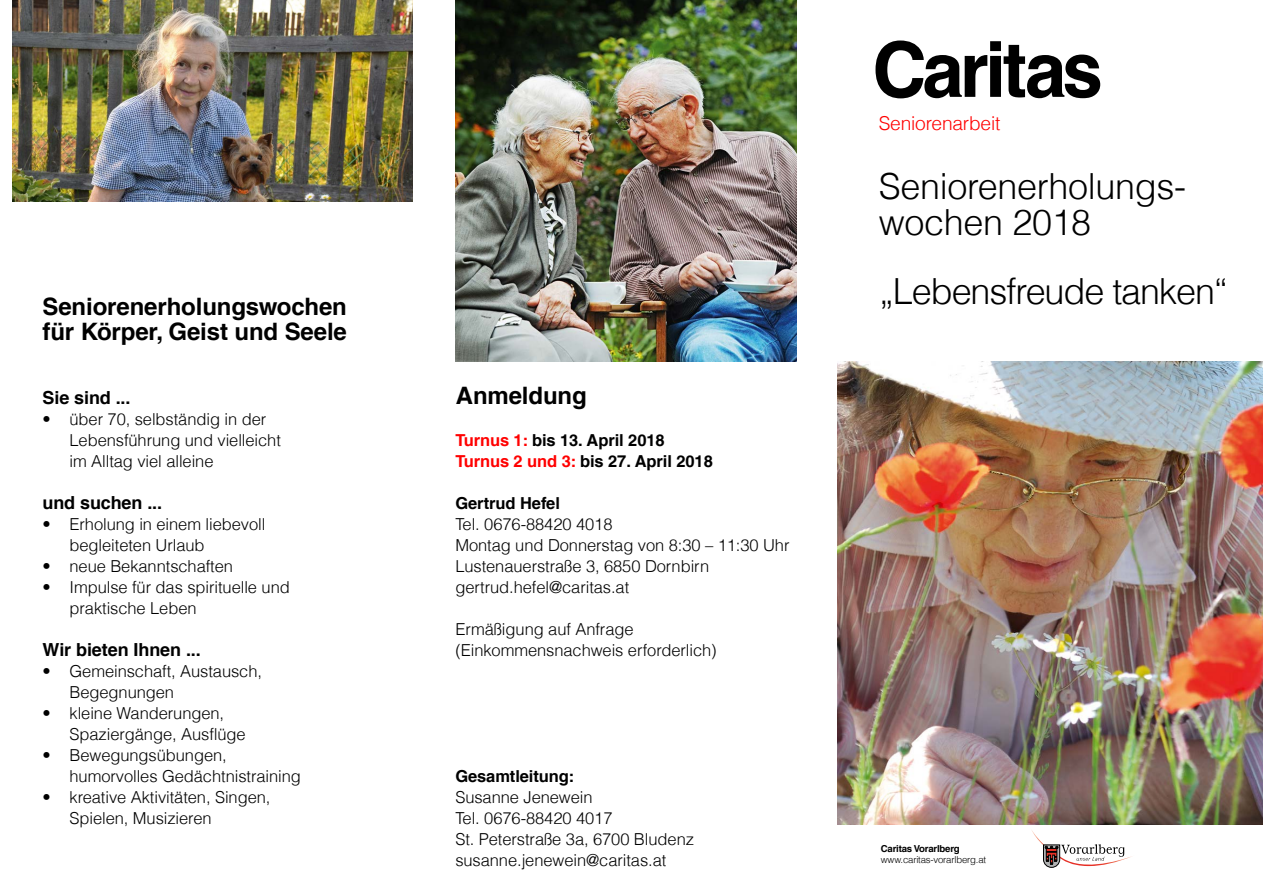
<style>
.page{position:relative;width:1263px;height:893px;background:#fff}
.page>*{position:absolute;margin:0;border:0;box-sizing:border-box;transform-origin:0 0}
.t1{font:300 36px/36px "Helvetica LT Com";letter-spacing:-.01em;color:#000}
.t2{font:300 36px "Helvetica LT Com";letter-spacing:-.03em;color:#000}
.t3{font:700 24px/25.5px "Helvetica LT Com";letter-spacing:-.005em;color:#000}
.t4{font:300 19.2px "Helvetica LT Com";letter-spacing:-.01em;color:#f00}
.t5{font:700 18px "Helvetica LT Com";letter-spacing:-.005em;color:#000}
.t6{font:300 16.5px/21px "Helvetica LT Com";letter-spacing:-.005em;color:#000}
.t7{font:700 16.5px/21px "Helvetica LT Com";letter-spacing:-.005em;color:#000}
.t8{font:300 9.6px "Helvetica LT Com";letter-spacing:-.02em;color:#000}
.t9{font:700 9.6px "Helvetica LT Com";letter-spacing:-.02em;color:#000}
.s1{color:#f00}
</style>
<div class="page">
<svg style="left:875px;top:41px;width:225px;height:57px"></svg>
<img style="left:838px;top:361px;width:425px;height:464px">
<svg style="left:1031px;top:830px;width:101px;height:38px"></svg>
<img style="left:455px;top:0;width:341px;height:361px">
<img style="left:13px;top:0;width:399px;height:202px">
<h2 class="t3" style="left:43px;top:294px;width:306px">Seniorenerholungswochen für Körper, Geist und Seele</h2>
<p class="t5" style="left:43px;top:386px;width:90px">Sie sind ...</p>
<p class="t6" style="left:70px;top:408px;width:213px;text-indent:-27px">• über 70, selbständig in der<br>Lebensführung und vielleicht im Alltag viel alleine</p>
<p class="t5" style="left:43px;top:491px;width:121px">und suchen ...</p>
<p class="t6" style="left:70px;top:513px;width:197px;text-indent:-27px">• Erholung in einem liebevoll begleiteten Urlaub</p>
<p class="t6" style="left:43px;top:555px;width:192px">• neue Bekanntschaften</p>
<p class="t6" style="left:70px;top:576px;width:222px;text-indent:-27px">• Impulse für das spirituelle und praktische Leben</p>
<p class="t5" style="left:43px;top:638px;width:160px">Wir bieten Ihnen ...</p>
<p class="t6" style="left:70px;top:660px;width:194px;text-indent:-27px">• Gemeinschaft, Austausch,<br>Begegnungen</p>
<p class="t6" style="left:70px;top:702px;width:178px;text-indent:-27px">• kleine Wanderungen,<br>Spaziergänge, Ausflüge</p>
<p class="t6" style="left:70px;top:744px;width:233px;text-indent:-27px">• Bewegungsübungen, humorvolles Gedächtnistraining</p>
<p class="t6" style="left:70px;top:786px;width:202px;text-indent:-27px">• kreative Aktivitäten, Singen,<br>Spielen, Musizieren</p>
<h2 class="t3" style="left:456px;top:383px;width:133px">Anmeldung</h2>
<p class="t7" style="left:455px;top:430px;width:259px"><span class="s1">Turnus 1:</span> bis 13. April 2018<br><span class="s1">Turnus 2 und 3:</span> bis 27. April 2018</p>
<p class="t7" style="left:455px;top:493px;width:106px">Gertrud Hefel</p>
<p class="t6" style="left:455px;top:513px;width:336px">Tel. 0676-88420 4018<br>Montag und Donnerstag von 8:30 – 11:30 Uhr<br>Lustenauerstraße 3, 6850 Dornbirn gertrud.hefel@caritas.at</p>
<p class="t6" style="left:455px;top:618px;width:263px">Ermäßigung auf Anfrage (Einkommensnachweis erforderlich)</p>
<p class="t7" style="left:455px;top:766px;width:121px">Gesamtleitung:</p>
<p class="t6" style="left:455px;top:786px;width:240px">Susanne Jenewein<br>Tel. 0676-88420 4017<br>St. Peterstraße 3a, 6700 Bludenz susanne.jenewein@caritas.at</p>
<p class="t4" style="left:879px;top:111px;width:123px">Seniorenarbeit</p>
<h1 class="t1" style="left:879px;top:168px;width:309px">Seniorenerholungs&shy;wochen 2018</h1>
<h1 class="t2" style="left:880px;top:269px;width:349px">„Lebensfreude tanken“</h1>
<p class="t9" style="left:881px;top:843px;width:80px">Caritas Vorarlberg</p>
<p class="t8" style="left:881px;top:854px;width:107px">www.caritas-vorarlberg.at</p>
</div>
